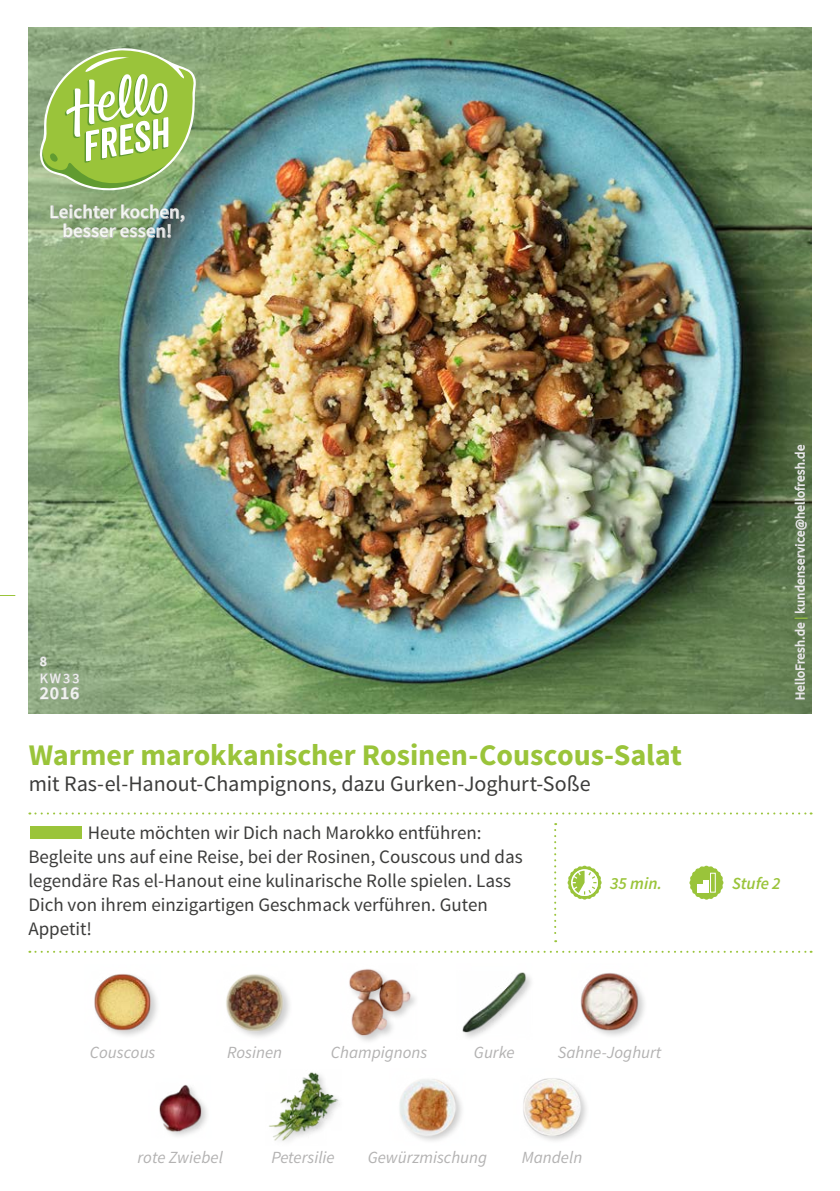
<style>
.page{position:relative;width:840px;height:1191px;background:#fff}
.page>*{position:absolute;margin:0;border:0;box-sizing:border-box;transform-origin:0 0}
.FRONT_Recipe_Title{font:700 30px "Source Sans Pro";letter-spacing:-.005em;color:#9ac43a}
.FRONT_Recipe_Title-2{font:22px "Source Sans Pro";letter-spacing:-.005em;color:#3c3c3b}
.FRONT___BACK_Running{font:19px/24px "Source Sans Pro";color:#3c3c3b}
.t1{font:600 19px/19px "Source Sans Pro";color:#fff;text-align:center}
.t2{font:600 18px "Source Sans Pro";color:#fff}
.FRONT_ingredients{font:italic 17px "Source Sans Pro";color:#b3b2b2}
.FRONT_Icons{font:italic 600 17px "Source Sans Pro";color:#9ac43a}
.t3{font:14px "Source Sans Pro";color:#fff}
.t4{font:600 14px "Source Sans Pro";color:#fff}
.t5{font:13px "Source Sans Pro";letter-spacing:.02em;color:#fff}
.s1{font-weight:700;color:#9ac43a}
</style>
<div class="page">
<img style="left:28px;top:27px;width:783px;height:686px">
<svg style="left:554px;top:823px;width:2px;height:119px"></svg>
<svg style="left:29px;top:950px;width:782px;height:2px"></svg>
<svg style="left:0;top:595px;width:15px;height:1px"></svg>
<svg style="left:793px;top:622px;width:12px;height:78px"></svg>
<svg style="left:793px;top:444px;width:13px;height:169px;background:#7c8d72"></svg>
<div style="left:30px;top:826px;width:52px;height:12px;background:#9ac43a"></div>
<svg style="left:29px;top:812px;width:782px;height:2px"></svg>
<img style="left:94px;top:974px;width:63px;height:62px">
<img style="left:349px;top:969px;width:67px;height:71px">
<img style="left:462px;top:972px;width:69px;height:66px">
<img style="left:580px;top:973px;width:65px;height:63px">
<img style="left:269px;top:1072px;width:71px;height:69px">
<img style="left:159px;top:1084px;width:48px;height:52px">
<img style="left:399px;top:1079px;width:63px;height:62px">
<img style="left:523px;top:1078px;width:64px;height:63px">
<img style="left:226px;top:974px;width:64px;height:63px">
<svg style="left:567px;top:865px;width:34px;height:34px"></svg>
<svg style="left:689px;top:865px;width:34px;height:35px"></svg>
<div style="left:709px;top:873px;width:6px;height:19px;border:1px solid #fff"></div>
<svg style="left:36px;top:48px;width:160px;height:204px;background:#9cbb74"></svg>
<svg style="left:39px;top:655px;width:41px;height:45px;background:#96ab8c"></svg>
<p class="t1" style="left:50px;top:203px;width:137px">Leichter kochen, besser essen!</p>
<p class="t4" style="left:40px;top:652px;width:9px">8</p>
<p class="t3" style="left:40px;top:669px;width:41px">KW33</p>
<p class="t2" style="left:40px;top:681px;width:41px">2016</p>
<p class="t5" style="left:791px;top:700px;width:257px;rotate:-90deg">HelloFresh.de <span class="s1">|</span> kundenservice@hellofresh.de</p>
<p class="FRONT_Recipe_Title" style="left:29px;top:736px;width:654px">Warmer marokkanischer Rosinen-Couscous-Salat</p>
<p class="FRONT_Recipe_Title-2" style="left:29px;top:770px;width:563px">mit Ras-el-Hanout-Champignons, dazu Gurken-Joghurt-Soße</p>
<p class="FRONT___BACK_Running" style="left:28px;top:820px;width:495px;text-indent:59px">Heute möchten wir Dich nach Marokko entführen:<br>Begleite uns auf eine Reise, bei der Rosinen, Couscous und das legendäre Ras el-Hanout eine kulinarische Rolle spielen. Lass Dich von ihrem einzigartigen Geschmack verführen. Guten Appetit!</p>
<p class="FRONT_Icons" style="left:609px;top:872px;width:53px">35 min.</p>
<p class="FRONT_Icons" style="left:731px;top:872px;width:50px">Stufe 2</p>
<p class="FRONT_ingredients" style="left:90px;top:1041px;width:67px">Couscous</p>
<p class="FRONT_ingredients" style="left:227px;top:1041px;width:56px">Rosinen</p>
<p class="FRONT_ingredients" style="left:330px;top:1041px;width:98px">Champignons</p>
<p class="FRONT_ingredients" style="left:473px;top:1041px;width:42px">Gurke</p>
<p class="FRONT_ingredients" style="left:557px;top:1041px;width:105px">Sahne-Joghurt</p>
<p class="FRONT_ingredients" style="left:137px;top:1146px;width:87px">rote Zwiebel</p>
<p class="FRONT_ingredients" style="left:271px;top:1146px;width:65px">Petersilie</p>
<p class="FRONT_ingredients" style="left:368px;top:1146px;width:121px">Gewürzmischung</p>
<p class="FRONT_ingredients" style="left:521px;top:1146px;width:62px">Mandeln</p>
</div>
